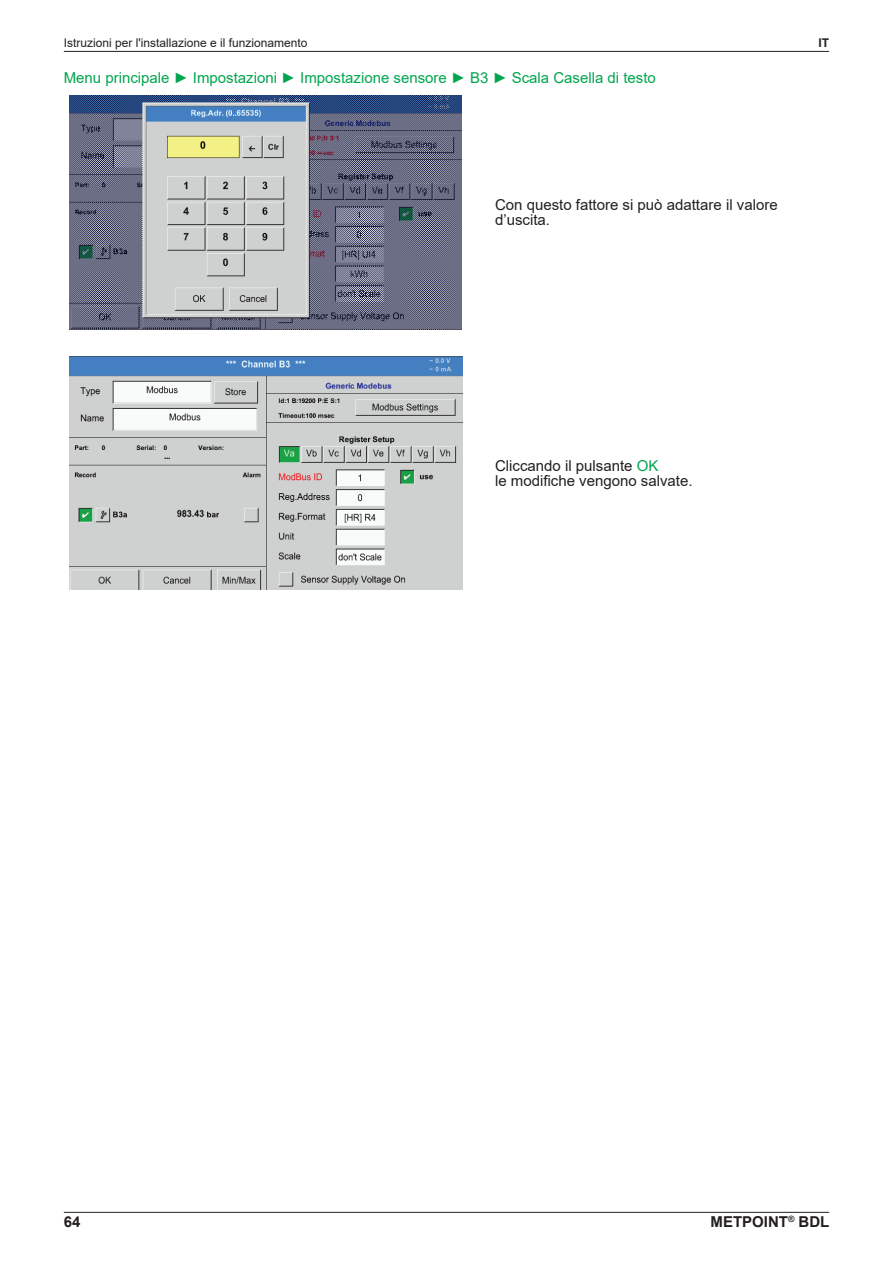
<style>
.page{position:relative;width:893px;height:1263px;background:#fff}
.page>*{position:absolute;margin:0;border:0;box-sizing:border-box;transform-origin:0 0}
.body{font:15px/15px "Arial";color:#231f20}
.body-2{font:15px "Arial";color:#00a54f}
.t1{font:700 15px "Arial";color:#231f20}
.t2{font:12px "Arial";color:#231f20}
.t3{font:700 12px "Arial";color:#231f20}
.s1{color:#00a54f}
</style>
<div class="page">
<hr style="left:64px;top:1212px;width:765px;height:1px;background:#231f20">
<hr style="left:64px;top:51px;width:765px;height:1px;background:#231f20">
<img style="left:70px;top:95px;width:392px;height:234px">
<img style="left:70px;top:356px;width:393px;height:234px">
<p class="t2" style="left:64px;top:35px;width:245px">Istruzioni per l'installazione e il funzionamento</p>
<p class="t3" style="left:818px;top:34px;width:12px">IT</p>
<p class="body-2" style="left:64px;top:68px;width:594px">Menu principale ► Impostazioni ► Impostazione sensore ► B3 ► Scala Casella di testo</p>
<p class="body" style="left:495px;top:197px;width:284px">Con questo fattore si può adattare il valore d’uscita.</p>
<p class="body" style="left:495px;top:458px;width:165px">Cliccando il pulsante <span class="s1">OK</span></p>
<p class="body" style="left:495px;top:473px;width:199px">le modifiche vengono salvate.</p>
<p class="t1" style="left:64px;top:1211px;width:18px">64</p>
<p class="t1" style="left:711px;top:1211px;width:120px">METPOINT<sup>®</sup> BDL</p>
</div>
